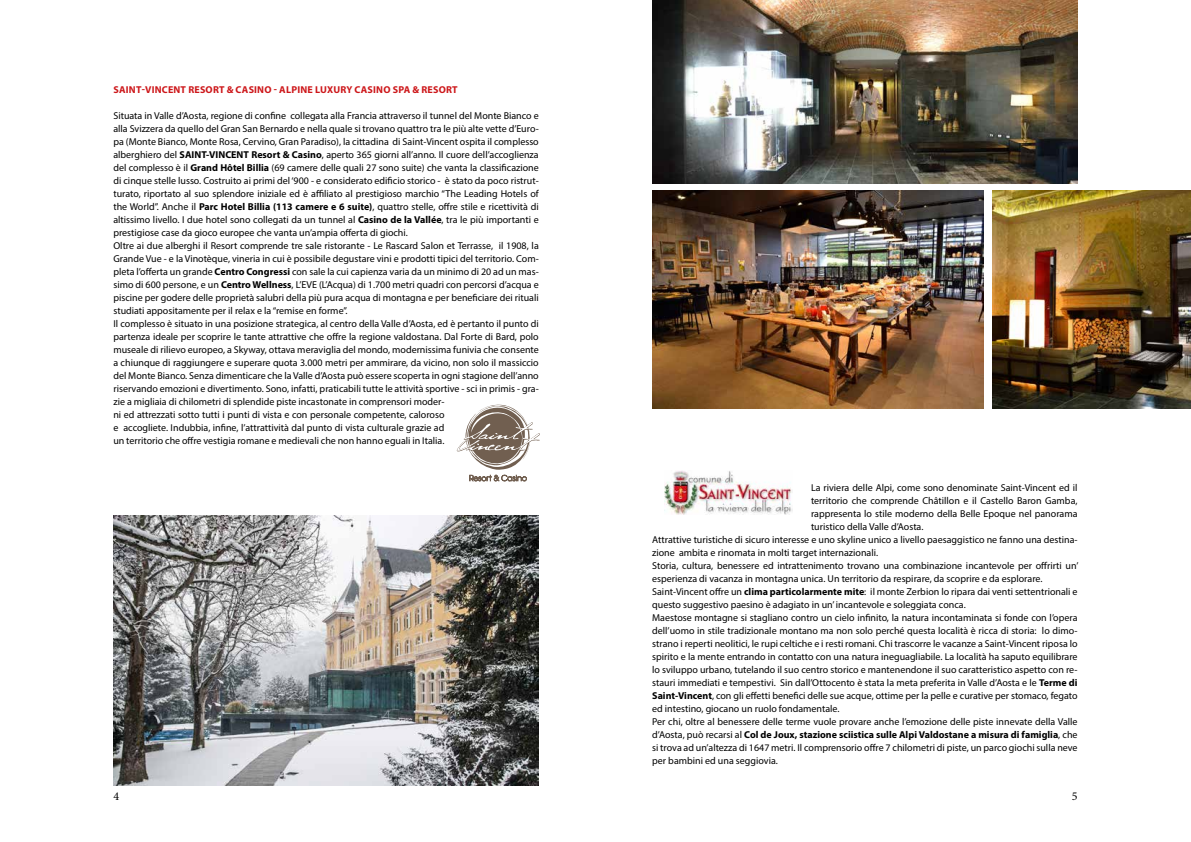
<style>
.page{position:relative;width:1191px;height:842px;background:#fff}
.page>*{position:absolute;margin:0;border:0;box-sizing:border-box;transform-origin:0 0}
.t1{font:12px "Minion Pro";color:#000}
.t2{font:10px/13px "Myriad Pro";color:#000}
.t3{font:700 10px "Myriad Pro";color:#000}
.t4{font:700 10px "Myriad Pro";letter-spacing:.02em;color:#cd171a}
.s1{font-weight:700}
.s2{font-weight:400}
</style>
<div class="page">
<img style="left:113px;top:516px;width:426px;height:269px">
<svg style="left:457px;top:405px;width:83px;height:76px"></svg>
<img style="left:992px;top:191px;width:199px;height:217px">
<img style="left:652px;top:191px;width:332px;height:217px">
<img style="left:652px;top:0;width:425px;height:183px">
<img style="left:664px;top:470px;width:129px;height:44px">
<p class="t4" style="left:113px;top:83px;width:346px">SAINT-VINCENT RESORT &amp; CASINO - ALPINE LUXURY CASINO SPA &amp; RESORT</p>
<p class="t2" style="left:113px;top:109px;width:427px">Situata in Valle d’Aosta, regione di confine collegata alla Francia attraverso il tunnel del Monte Bianco e alla Svizzera da quello del Gran San Bernardo e nella quale si trovano quattro tra le più alte vette d’Euro&shy;pa (Monte Bianco, Monte Rosa, Cervino, Gran Paradiso), la cittadina di Saint-Vincent ospita il complesso alberghiero del <span class="s1">SAINT-VINCENT Resort &amp; Casino</span>, aperto 365 giorni all’anno. Il cuore dell’accoglienza del complesso è il <span class="s1">Grand Hôtel Billia</span> (69 camere delle quali 27 sono suite) che vanta la classificazione di cinque stelle lusso. Costruito ai primi del ‘900 - e considerato edificio storico - è stato da poco ristrut&shy;turato, riportato al suo splendore iniziale ed è affiliato al prestigioso marchio “The Leading Hotels of the World”. Anche il <span class="s1">Parc Hotel Billia (113 camere e 6 suite)</span>, quattro stelle, offre stile e ricettività di altissimo livello. I due hotel sono collegati da un tunnel al <span class="s1">Casino de la Vallée</span>, tra le più importanti e prestigiose case da gioco europee che vanta un’ampia offerta di giochi.<br>Oltre ai due alberghi il Resort comprende tre sale ristorante - Le Rascard Salon et Terrasse, il 1908, la Grande Vue - e la Vinotèque, vineria in cui è possibile degustare vini e prodotti tipici del territorio. Com&shy;pleta l’offerta un grande <span class="s1">Centro Congressi</span> con sale la cui capienza varia da un minimo di 20 ad un mas&shy;simo di 600 persone, e un <span class="s1">Centro Wellness</span>, L’EVE (L’Acqua) di 1.700 metri quadri con percorsi d’acqua e piscine per godere delle proprietà salubri della più pura acqua di montagna e per beneficiare dei rituali studiati appositamente per il relax e la “remise en forme”.<br>Il complesso è situato in una posizione strategica, al centro della Valle d’Aosta, ed è pertanto il punto di partenza ideale per scoprire le tante attrattive che offre la regione valdostana. Dal Forte di Bard, polo museale di rilievo europeo, a Skyway, ottava meraviglia del mondo, modernissima funivia che consente a chiunque di raggiungere e superare quota 3.000 metri per ammirare, da vicino, non solo il massiccio del Monte Bianco. Senza dimenticare che la Valle d’Aosta può essere scoperta in ogni stagione dell’anno riservando emozioni e divertimento. Sono, infatti, praticabili tutte le attività sportive - sci in primis - gra&shy;zie a migliaia di chilometri di splendide piste incastonate in comprensori moder-<br>ni ed attrezzati sotto tutti i punti di vista e con personale competente, caloroso<br>e accogliete. Indubbia, infine, l’attrattività dal punto di vista culturale grazie ad<br>un territorio che offre vestigia romane e medievali che non hanno eguali in Italia.</p>
<p class="t2" style="left:811px;top:481px;width:268px">La riviera delle Alpi, come sono denominate Saint-Vincent ed il</p>
<p class="t2" style="left:811px;top:494px;width:268px">territorio che comprende Châtillon e il Castello Baron Gamba,</p>
<p class="t2" style="left:811px;top:507px;width:268px">rappresenta lo stile moderno della Belle Epoque nel panorama</p>
<p class="t2" style="left:811px;top:520px;width:114px">turistico della Valle d’Aosta.</p>
<p class="t2" style="left:652px;top:533px;width:427px">Attrattive turistiche di sicuro interesse e uno skyline unico a livello paesaggistico ne fanno una destina-</p>
<p class="t2" style="left:652px;top:546px;width:227px">zione ambita e rinomata in molti target internazionali.</p>
<p class="t2" style="left:652px;top:559px;width:428px">Storia, cultura, benessere ed intrattenimento trovano una combinazione incantevole per offrirti un’</p>
<p class="t2" style="left:652px;top:572px;width:392px">esperienza di vacanza in montagna unica. Un territorio da respirare, da scoprire e da esplorare.</p>
<p class="t2" style="left:652px;top:585px;width:427px">Saint-Vincent offre un <span class="s1">clima particolarmente mite</span>: il monte Zerbion lo ripara dai venti settentrionali e</p>
<p class="t2" style="left:652px;top:598px;width:315px">questo suggestivo paesino è adagiato in un’ incantevole e soleggiata conca.</p>
<p class="t2" style="left:652px;top:611px;width:427px">Maestose montagne si stagliano contro un cielo infinito, la natura incontaminata si fonde con l’opera</p>
<p class="t2" style="left:652px;top:624px;width:427px">dell’uomo in stile tradizionale montano ma non solo perché questa località è ricca di storia: lo dimo-</p>
<p class="t2" style="left:652px;top:637px;width:427px">strano i reperti neolitici, le rupi celtiche e i resti romani. Chi trascorre le vacanze a Saint-Vincent riposa lo</p>
<p class="t2" style="left:652px;top:650px;width:427px">spirito e la mente entrando in contatto con una natura ineguagliabile. La località ha saputo equilibrare</p>
<p class="t2" style="left:652px;top:663px;width:427px">lo sviluppo urbano, tutelando il suo centro storico e mantenendone il suo caratteristico aspetto con re-</p>
<p class="t2" style="left:652px;top:676px;width:427px">stauri immediati e tempestivi. Sin dall’Ottocento è stata la meta preferita in Valle d’Aosta e le <span class="s1">Terme di</span></p>
<p class="t2" style="left:652px;top:689px;width:427px"><span class="s1">Saint-Vincent</span>, con gli effetti benefici delle sue acque, ottime per la pelle e curative per stomaco, fegato</p>
<p class="t2" style="left:652px;top:702px;width:189px">ed intestino, giocano un ruolo fondamentale.</p>
<p class="t2" style="left:652px;top:715px;width:427px">Per chi, oltre al benessere delle terme vuole provare anche l’emozione delle piste innevate della Valle</p>
<p class="t3" style="left:652px;top:728px;width:427px"><span class="s2">d’Aosta, può recarsi al</span> Col de Joux, stazione sciistica sulle Alpi Valdostane a misura di famiglia<span class="s2">, che</span></p>
<p class="t2" style="left:652px;top:741px;width:427px">si trova ad un’altezza di 1647 metri. Il comprensorio offre 7 chilometri di piste, un parco giochi sulla neve</p>
<p class="t2" style="left:652px;top:754px;width:127px">per bambini ed una seggiovia.</p>
<p class="t1" style="left:113px;top:788px;width:7px">4</p>
<p class="t1" style="left:1071px;top:788px;width:7px">5</p>
</div>
